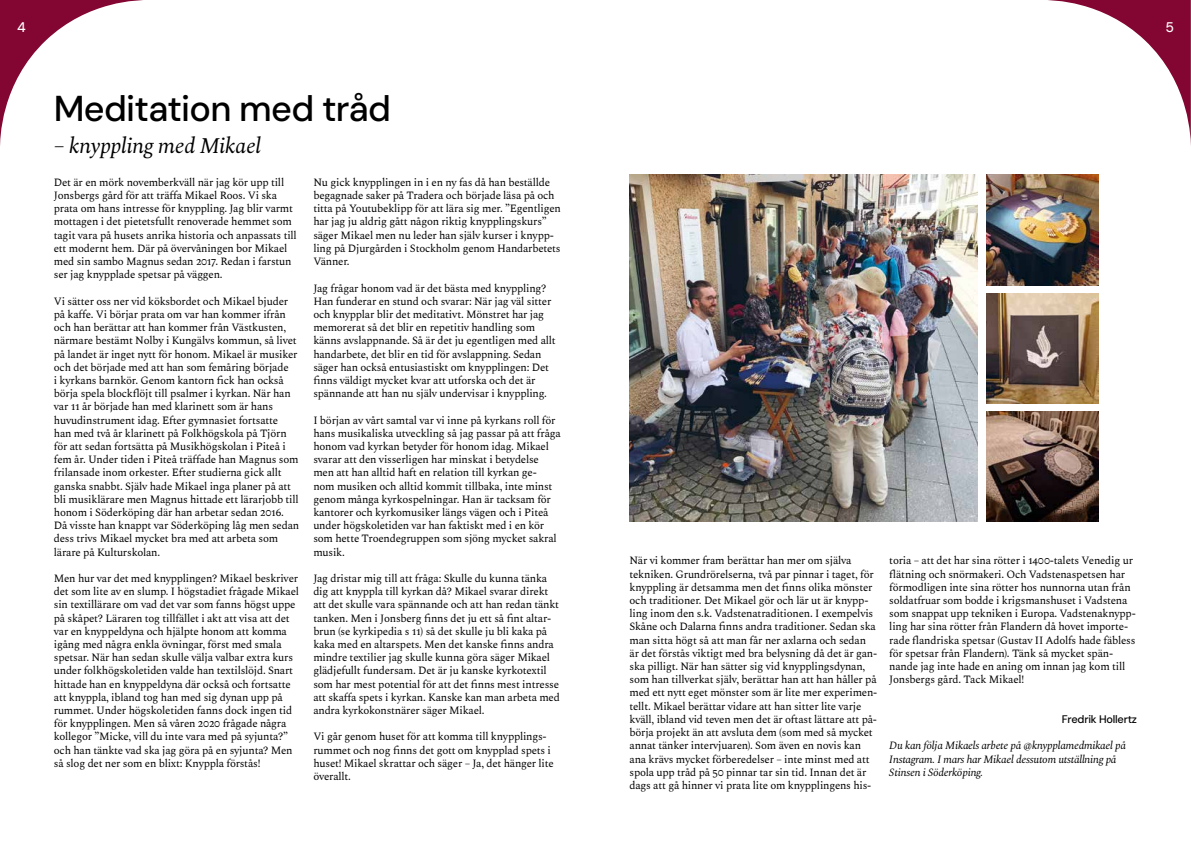
<style>
.page{position:relative;width:1191px;height:842px;background:#fff}
.page>*{position:absolute;margin:0;border:0;box-sizing:border-box;transform-origin:0 0}
.t1{font:500 36px "DM Sans";letter-spacing:-.02em;color:#000}
.t2{font:italic 22px "Spectral";letter-spacing:-.015em;color:#000}
.t3{font:500 14px "DM Sans";color:#fff}
.t4{font:11px/13.2px "Spectral";letter-spacing:-.02em;color:#000}
.t5{font:italic 11px/13.2px "Spectral";letter-spacing:-.02em;color:#000}
.t6{font:500 11px "DM Sans";letter-spacing:-.02em;color:#000}
</style>
<div class="page">
<img style="left:629px;top:175px;width:348px;height:347px">
<img style="left:986px;top:293px;width:112px;height:110px">
<img style="left:986px;top:411px;width:112px;height:111px">
<img style="left:986px;top:175px;width:112px;height:110px">
<svg style="left:1048px;top:0;width:142px;height:133px"></svg>
<svg style="left:0;top:0;width:143px;height:146px"></svg>
<p class="t3" style="left:17px;top:19px;width:10px">4</p>
<p class="t3" style="left:1165px;top:19px;width:10px">5</p>
<h1 class="t1" style="left:54px;top:86px;width:339px">Meditation med tråd</h1>
<h2 class="t2" style="left:54px;top:130px;width:209px">– knyppling med Mikael</h2>
<p class="t4" style="left:54px;top:175px;width:244px">Det är en mörk novemberkväll när jag kör upp till Jonsbergs gård för att träffa Mikael Roos. Vi ska prata om hans intresse för knyppling. Jag blir varmt mottagen i det pietetsfullt renoverade hemmet som tagit vara på husets anrika historia och anpassats till ett modernt hem. Där på övervåningen bor Mikael med sin sambo Magnus sedan 2017. Redan i farstun ser jag knypplade spetsar på väggen.</p>
<p class="t4" style="left:54px;top:294px;width:247px">Vi sätter oss ner vid köksbordet och Mikael bjuder på kaffe. Vi börjar prata om var han kommer ifrån och han berättar att han kommer från Västkusten, närmare bestämt Nolby i Kungälvs kommun, så livet på landet är inget nytt för honom. Mikael är musiker och det började med att han som femåring började<br>i kyrkans barnkör. Genom kantorn fick han också börja spela blockflöjt till psalmer i kyrkan. När han var 11 år började han med klarinett som är hans huvudinstrument idag. Efter gymnasiet fortsatte<br>han med två år klarinett på Folkhögskola på Tjörn för att sedan fortsätta på Musikhögskolan i Piteå i fem år. Under tiden i Piteå träffade han Magnus som frilansade inom orkester. Efter studierna gick allt ganska snabbt. Själv hade Mikael inga planer på att bli musiklärare men Magnus hittade ett lärarjobb till honom i Söderköping där han arbetar sedan 2016.<br>Då visste han knappt var Söderköping låg men sedan dess trivs Mikael mycket bra med att arbeta som lärare på Kulturskolan.</p>
<p class="t4" style="left:54px;top:571px;width:247px">Men hur var det med knypplingen? Mikael beskriver det som lite av en slump. I högstadiet frågade Mikael sin textillärare om vad det var som fanns högst uppe på skåpet? Läraren tog tillfället i akt att visa att det var en knyppeldyna och hjälpte honom att komma igång med några enkla övningar, först med smala spetsar. När han sedan skulle välja valbar extra kurs under folkhögskoletiden valde han textilslöjd. Snart hittade han en knyppeldyna där också och fortsatte att knyppla, ibland tog han med sig dynan upp på rummet. Under högskoletiden fanns dock ingen tid för knypplingen. Men så våren 2020 frågade några kollegor ”Micke, vill du inte vara med på syjunta?” och han tänkte vad ska jag göra på en syjunta? Men så slog det ner som en blixt: Knyppla förstås!</p>
<p class="t4" style="left:313px;top:175px;width:249px">Nu gick knypplingen in i en ny fas då han beställde begagnade saker på Tradera och började läsa på och titta på Youtubeklipp för att lära sig mer. ”Egentligen har jag ju aldrig gått någon riktig knypplingskurs” säger Mikael men nu leder han själv kurser i knypp&shy;ling på Djurgården i Stockholm genom Handarbetets Vänner.</p>
<p class="t4" style="left:313px;top:280px;width:244px">Jag frågar honom vad är det bästa med knyppling?<br>Han funderar en stund och svarar: När jag väl sitter och knypplar blir det meditativt. Mönstret har jag memorerat så det blir en repetitiv handling som känns avslappnande. Så är det ju egentligen med allt handarbete, det blir en tid för avslappning. Sedan säger han också entusiastiskt om knypplingen: Det finns väldigt mycket kvar att utforska och det är spännande att han nu själv undervisar i knyppling.</p>
<p class="t4" style="left:313px;top:412px;width:249px">I början av vårt samtal var vi inne på kyrkans roll för hans musikaliska utveckling så jag passar på att fråga honom vad kyrkan betyder för honom idag. Mikael svarar att den visserligen har minskat i betydelse men att han alltid haft en relation till kyrkan ge&shy;nom musiken och alltid kommit tillbaka, inte minst genom många kyrkospelningar. Han är tacksam för kantorer och kyrkomusiker längs vägen och i Piteå under högskoletiden var han faktiskt med i en kör som hette Troendegruppen som sjöng mycket sakral musik.</p>
<p class="t4" style="left:313px;top:571px;width:248px">Jag dristar mig till att fråga: Skulle du kunna tänka dig att knyppla till kyrkan då? Mikael svarar direkt att det skulle vara spännande och att han redan tänkt tanken. Men i Jonsberg finns det ju ett så fint altar&shy;brun (se kyrkipedia s 11) så det skulle ju bli kaka på kaka med en altarspets. Men det kanske finns andra mindre textilier jag skulle kunna göra säger Mikael glädjefullt fundersam. Det är ju kanske kyrkotextil som har mest potential för att det finns mest intresse att skaffa spets i kyrkan. Kanske kan man arbeta med andra kyrkokonstnärer säger Mikael.</p>
<p class="t4" style="left:313px;top:729px;width:242px">Vi går genom huset för att komma till knypplings&shy;rummet och nog finns det gott om knypplad spets i huset! Mikael skrattar och säger – Ja, det hänger lite överallt.</p>
<p class="t4" style="left:629px;top:553px;width:249px">När vi kommer fram berättar han mer om själva tekniken. Grundrörelserna, två par pinnar i taget, för knyppling är detsamma men det finns olika mönster och traditioner. Det Mikael gör och lär ut är knypp&shy;ling inom den s.k. Vadstenatraditionen. I exempelvis Skåne och Dalarna finns andra traditioner. Sedan ska man sitta högt så att man får ner axlarna och sedan är det förstås viktigt med bra belysning då det är gan&shy;ska pilligt. När han sätter sig vid knypplingsdynan, som han tillverkat själv, berättar han att han håller på med ett nytt eget mönster som är lite mer experimen&shy;tellt. Mikael berättar vidare att han sitter lite varje kväll, ibland vid teven men det är oftast lättare att på&shy;börja projekt än att avsluta dem (som med så mycket annat tänker intervjuaren). Som även en novis kan ana krävs mycket förberedelser – inte minst med att spola upp tråd på 50 pinnar tar sin tid. Innan det är dags att gå hinner vi prata lite om knypplingens his-</p>
<p class="t4" style="left:889px;top:553px;width:248px">toria – att det har sina rötter i 1400-talets Venedig ur flätning och snörmakeri. Och Vadstenaspetsen har förmodligen inte sina rötter hos nunnorna utan från soldatfruar som bodde i krigsmanshuset i Vadstena som snappat upp tekniken i Europa. Vadstenaknypp&shy;ling har sina rötter från Flandern då hovet importe&shy;rade flandriska spetsar (Gustav II Adolfs hade fäbless för spetsar från Flandern). Tänk så mycket spän&shy;nande jag inte hade en aning om innan jag kom till Jonsbergs gård. Tack Mikael!</p>
<p class="t6" style="left:1061px;top:712px;width:77px">Fredrik Hollertz</p>
<p class="t5" style="left:889px;top:738px;width:238px">Du kan följa Mikaels arbete på @knypplamedmikael på<br>Instagram. I mars har Mikael dessutom utställning på<br>Stinsen i Söderköping.</p>
</div>
